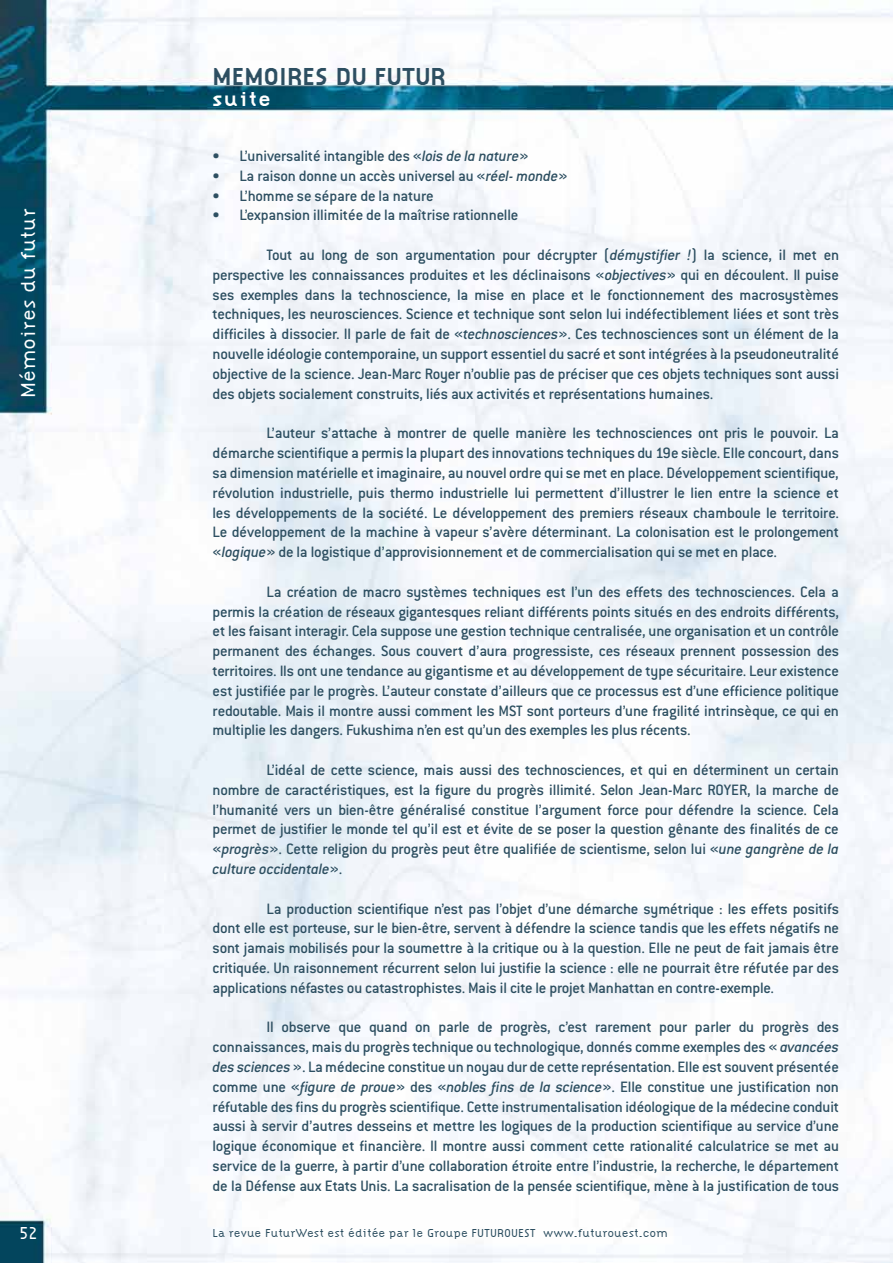
<style>
.page{position:relative;width:893px;height:1263px;background:#fff}
.page>*{position:absolute;margin:0;border:0;box-sizing:border-box;transform-origin:0 0}
.t1{font:700 25.5px "Citizen";color:#2d4f61}
.t2{font:300 21px "Citizen";color:#fff}
.t3{font:700 21px "Citizen";letter-spacing:.075em;color:#fff}
.t4{font:300 18px "Citizen";color:#fff}
.t5{font:500 16.5px/19.8px "Conduit ITC";letter-spacing:-.01em;color:#2d4f61;text-align:justify}
.t6{font:300 12px "Citizen";color:#2d4f61}
.s1{font-style:italic}
</style>
<div class="page">
<img style="left:0;top:0;width:893px;height:1263px">
<p class="t2" style="left:16px;top:398px;width:191px;rotate:-90deg">Mémoires du futur</p>
<p class="t4" style="left:20px;top:1222px;width:19px">52</p>
<h1 class="t1" style="left:213px;top:61px;width:235px">MEMOI RES DU FUTUR</h1>
<p class="t3" style="left:213px;top:87px;width:60px">suite</p>
<p class="t5" style="left:213px;top:146px;width:317px">• L’universalité intangible des «<span class="s1">lois de la nature</span>»</p>
<p class="t5" style="left:213px;top:166px;width:356px">• La raison donne un accès universel au «<span class="s1">réel- monde</span>»</p>
<p class="t5" style="left:213px;top:185px;width:223px">• L’homme se sépare de la nature</p>
<p class="t5" style="left:213px;top:205px;width:307px">• L’expansion illimitée de la maîtrise rationnelle</p>
<p class="t5" style="left:213px;top:245px;width:628px;text-indent:54px">Tout au long de son argumentation pour décrypter (<span class="s1">démystifier !</span>) la science, il met en perspective les connaissances produites et les déclinaisons «<span class="s1">objectives</span>» qui en découlent. Il puise ses exemples dans la technoscience, la mise en place et le fonctionnement des macrosystèmes techniques, les neurosciences. Science et technique sont selon lui indéfectiblement liées et sont très difficiles à dissocier. Il parle de fait de «<span class="s1">technosciences</span>». Ces technosciences sont un élément de la nouvelle idéologie contemporaine, un support essentiel du sacré et sont intégrées à la pseudoneutralité objective de la science. Jean-Marc Royer n’oublie pas de préciser que ces objets techniques sont aussi des objets socialement construits, liés aux activités et représentations humaines.</p>
<p class="t5" style="left:213px;top:423px;width:628px;text-indent:54px">L’auteur s’attache à montrer de quelle manière les technosciences ont pris le pouvoir. La démarche scientifique a permis la plupart des innovations techniques du 19e siècle. Elle concourt, dans sa dimension matérielle et imaginaire, au nouvel ordre qui se met en place. Développement scientifique, révolution industrielle, puis thermo industrielle lui permettent d’illustrer le lien entre la science et les développements de la société. Le développement des premiers réseaux chamboule le territoire.<br>Le développement de la machine à vapeur s’avère déterminant. La colonisation est le prolongement «<span class="s1">logique</span>» de la logistique d’approvisionnement et de commercialisation qui se met en place.</p>
<p class="t5" style="left:213px;top:581px;width:628px;text-indent:54px">La création de macro systèmes techniques est l’un des effets des technosciences. Cela a permis la création de réseaux gigantesques reliant différents points situés en des endroits différents, et les faisant interagir. Cela suppose une gestion technique centralisée, une organisation et un contrôle permanent des échanges. Sous couvert d’aura progressiste, ces réseaux prennent possession des territoires. Ils ont une tendance au gigantisme et au développement de type sécuritaire. Leur existence est justifiée par le progrès. L’auteur constate d’ailleurs que ce processus est d’une efficience politique redoutable. Mais il montre aussi comment les MST sont porteurs d’une fragilité intrinsèque, ce qui en multiplie les dangers. Fukushima n’en est qu’un des exemples les plus récents.</p>
<p class="t5" style="left:213px;top:760px;width:628px;text-indent:54px">L’idéal de cette science, mais aussi des technosciences, et qui en déterminent un certain nombre de caractéristiques, est la figure du progrès illimité. Selon Jean-Marc Royer</p>
<p class="t5" style="left:213px;top:779px;width:628px;text-indent:535px">, la marche de l’humanité vers un bien-être généralisé constitue l’argument force pour défendre la science. Cela permet de justifier le monde tel qu’il est et évite de se poser la question gênante des finalités de ce «<span class="s1">progrès</span>». Cette religion du progrès peut être qualifiée de scientisme, selon lui «<span class="s1">une gangrène de la culture occidentale</span>».</p>
<p class="t5" style="left:213px;top:898px;width:628px;text-indent:54px">La production scientifique n’est pas l’objet d’une démarche symétrique : les effets positifs dont elle est porteuse, sur le bien-être, servent à défendre la science tandis que les effets négatifs ne sont jamais mobilisés pour la soumettre à la critique ou à la question. Elle ne peut de fait jamais être critiquée. Un raisonnement récurrent selon lui justifie la science : elle ne pourrait être réfutée par des applications néfastes ou catastrophistes. Mais il cite le projet Manhattan en contre-exemple.</p>
<p class="t5" style="left:213px;top:1017px;width:628px;text-indent:54px">Il observe que quand on parle de progrès, c’est rarement pour parler du progrès des connaissances, mais du progrès technique ou technologique, donnés comme exemples des « <span class="s1">avancées des sciences</span> ». La médecine constitue un noyau dur de cette représentation. Elle est souvent présentée comme une «<span class="s1">figure de proue</span>» des «<span class="s1">nobles fins de la science</span>». Elle constitue une justification non réfutable des fins du progrès scientifique. Cette instrumentalisation idéologique de la médecine conduit aussi à servir d’autres desseins et mettre les logiques de la production scientifique au service d’une logique économique et financière. Il montre aussi comment cette rationalité calculatrice se met au service de la guerre, à partir d’une collaboration étroite entre l’industrie, la recherche, le département de la Défense aux Etats Unis. La sacralisation de la pensée scientifique, mène à la justification de tous</p>
<p class="t6" style="left:213px;top:1226px;width:457px">La revue FuturWest est éditée par le Groupe FUTUROUEST www.futurouest.com</p>
</div>
